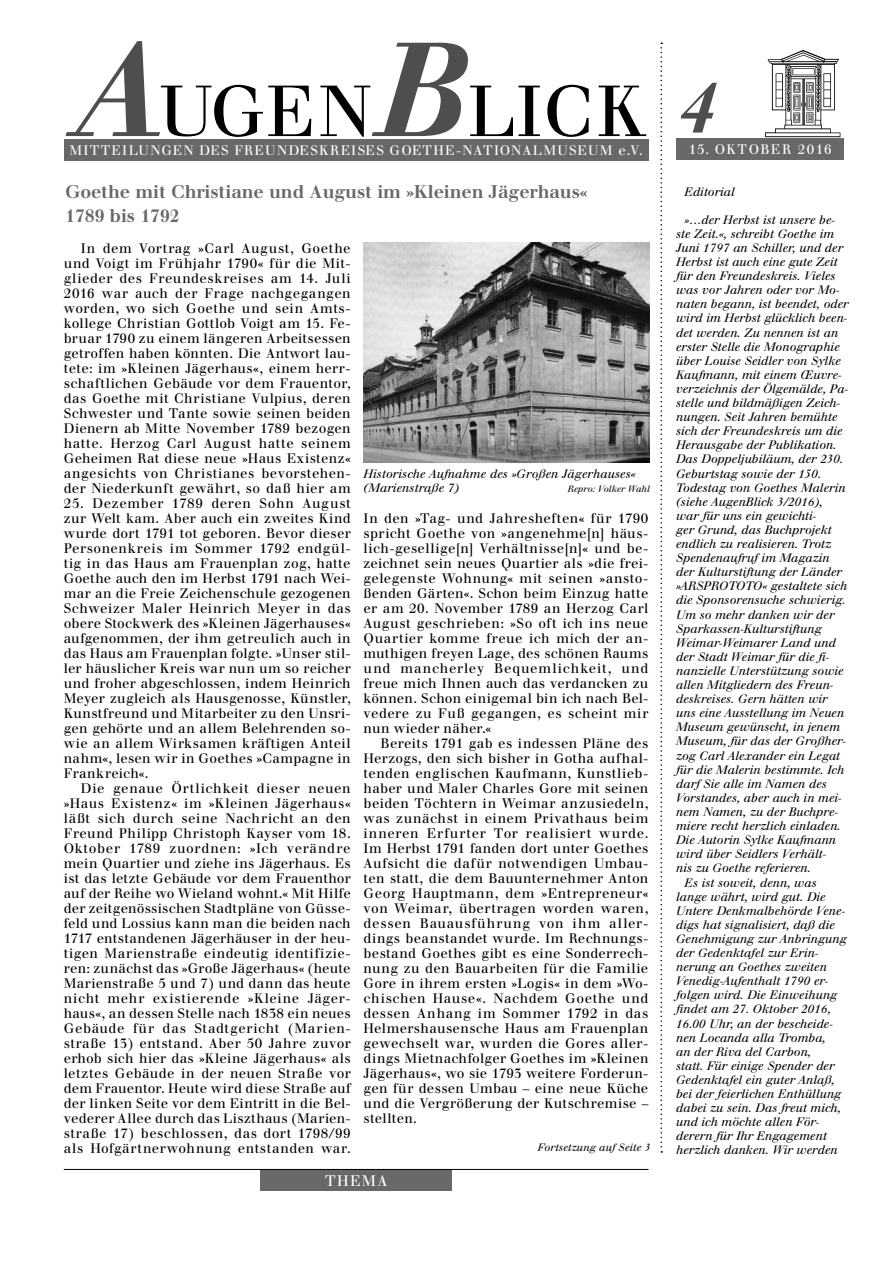
<style>
.page{position:relative;width:893px;height:1263px;background:#fff}
.page>*{position:absolute;margin:0;border:0;box-sizing:border-box;transform-origin:0 0}
.Standard{font:70.5px "Walbaum";letter-spacing:.015em;color:#000}
.Standard-2{font:italic 700 70.5px "Walbaum";color:#4e4e4d}
.Überschriften_OHNE_E{font:700 18px/24px "Walbaum";letter-spacing:-.005em;color:#686867}
.Fußzeile{font:15px "Walbaum";letter-spacing:.09em;color:#fff}
.Standard-3{font:13.5px/15px "Walbaum";letter-spacing:.025em;color:#000;text-align:justify}
.Standard-4{font:13.5px "Walbaum";letter-spacing:.1em;color:#fff}
.Editorial{font:italic 12px/14.1px "Walbaum";letter-spacing:-.005em;color:#000}
.BU{font:italic 12px/14.4px "Walbaum";color:#000}
.BU-2{font:italic 10.5px "Walbaum";color:#000}
.BU-3{font:italic 9px "Walbaum";color:#000}
.s1{font-weight:700;font-style:italic;font-size:130.5px;color:#4e4e4d}
</style>
<div class="page">
<img style="left:364px;top:242px;width:286px;height:221px">
<div style="left:261px;top:1169px;width:191px;height:22px;background:#686867"></div>
<img style="left:757px;top:50px;width:87px;height:89px">
<div style="left:64px;top:139px;width:584px;height:21px;background:#686867"></div>
<svg style="left:660px;top:43px;width:2px;height:1110px"></svg>
<hr style="left:64px;top:1169px;width:584px;height:1px;background:#000">
<div style="left:676px;top:139px;width:168px;height:21px;background:#686867"></div>
<p class="Standard" style="left:77px;top:69px;width:570px"><span class="s1">A</span>UGEN<span class="s1">B</span>LICK</p>
<p class="Standard-2" style="left:679px;top:65px;width:41px">4</p>
<p class="Standard-4" style="left:69px;top:142px;width:575px">MITTEILUNGEN DES FREUNDESKREISES GOETHE-NATIONALMUSEUM e.V.</p>
<p class="Standard-4" style="left:689px;top:141px;width:144px">15. OKTOBER 2016</p>
<p class="Überschriften_OHNE_E" style="left:65px;top:180px;width:524px">Goethe mit Christiane und August im »Kleinen Jägerhaus«<br>1789 bis 1792</p>
<p class="Standard-3" style="left:64px;top:240px;width:289px;text-indent:17px">In dem Vortrag »Carl August, Goethe und Voigt im Frühjahr 1790« für die Mit&shy;glieder des Freundeskreises am 14. Juli 2016 war auch der Frage nachgegangen worden, wo sich Goethe und sein Amts&shy;kollege Christian Gottlob Voigt am 15. Fe&shy;bruar 1790 zu einem längeren Arbeitsessen getroffen haben könnten. Die Antwort lau&shy;tete: im »Kleinen Jägerhaus«, einem herr&shy;schaftlichen Gebäude vor dem Frauentor, das Goethe mit Christiane Vulpius, deren Schwester und Tante sowie seinen beiden Dienern ab Mitte November 1789 bezogen hatte. Herzog Carl August hatte seinem Geheimen Rat diese neue »Haus Existenz« angesichts von Christianes bevorstehen&shy;der Niederkunft gewährt, so daß hier am</p>
<p class="Standard-3" style="left:64px;top:495px;width:289px">25. Dezember 1789 deren Sohn August zur Welt kam. Aber auch ein zweites Kind wurde dort 1791 tot geboren. Bevor dieser Personenkreis im Sommer 1792 endgül&shy;tig in das Haus am Frauenplan zog, hatte Goethe auch den im Herbst 1791 nach Wei&shy;mar an die Freie Zeichenschule gezogenen Schweizer Maler Heinrich Meyer in das obere Stockwerk des »Kleinen Jägerhauses« aufgenommen, der ihm getreulich auch in das Haus am Frauenplan folgte. »Unser stil&shy;ler häuslicher Kreis war nun um so reicher und froher abgeschlossen, indem Heinrich Meyer zugleich als Hausgenosse, Künstler, Kunstfreund und Mitarbeiter zu den Unsri&shy;gen gehörte und an allem Belehrenden so&shy;wie an allem Wirksamen kräftigen Anteil nahm«, lesen wir in Goethes »Campagne in Frankreich«.</p>
<p class="Standard-3" style="left:64px;top:780px;width:289px;text-indent:17px">Die genaue Örtlichkeit dieser neuen »Haus Existenz« im »Kleinen Jägerhaus« läßt sich durch seine Nachricht an den Freund Philipp Christoph Kayser vom 18.<br>Oktober 1789 zuordnen: »Ich verändre mein Quartier und ziehe ins Jägerhaus. Es ist das letzte Gebäude vor dem Frauenthor auf der Reihe wo Wieland wohnt.« Mit Hilfe der zeitgenössischen Stadtpläne von Güsse&shy;feld und Lossius kann man die beiden nach 1717 entstandenen Jägerhäuser in der heu&shy;tigen Marienstraße eindeutig identifizie&shy;ren: zunächst das »Große Jägerhaus« (heute Marienstraße 5 und 7) und dann das heute nicht mehr existierende »Kleine Jäger&shy;haus«, an dessen Stelle nach 1838 ein neues Gebäude für das Stadtgericht (Marien&shy;straße 13) entstand. Aber 50 Jahre zuvor erhob sich hier das »Kleine Jägerhaus« als letztes Gebäude in der neuen Straße vor dem Frauentor. Heute wird diese Straße auf der linken Seite vor dem Eintritt in die Bel&shy;vederer Allee durch das Liszthaus (Marien&shy;straße 17) beschlossen, das dort 1798/99 als Hofgärtnerwohnung entstanden war.</p>
<p class="BU" style="left:364px;top:466px;width:274px">Historische Aufnahme des »Großen Jägerhauses« (Marienstraße 7)</p>
<p class="BU-3" style="left:568px;top:483px;width:84px">Repro: Volker Wahl</p>
<p class="Standard-3" style="left:364px;top:510px;width:286px">In den »Tag- und Jahresheften« für 1790 spricht Goethe von »angenehme[n] häus&shy;lich-gesellige[n] Verhältnisse[n]« und be&shy;zeichnet sein neues Quartier als »die frei&shy;gelegenste Wohnung« mit seinen »ansto&shy;ßenden Gärten«. Schon beim Einzug hatte er am 20. November 1789 an Herzog Carl August geschrieben: »So oft ich ins neue Quartier komme freue ich mich der an&shy;muthigen freyen Lage, des schönen Raums und mancherley Bequemlichkeit, und freue mich Ihnen auch das verdancken zu können. Schon einigemal bin ich nach Bel&shy;vedere zu Fuß gegangen, es scheint mir nun wieder näher.«</p>
<p class="Standard-3" style="left:364px;top:735px;width:286px;text-indent:17px">Bereits 1791 gab es indessen Pläne des Herzogs, den sich bisher in Gotha aufhal&shy;tenden englischen Kaufmann, Kunstlieb&shy;haber und Maler Charles Gore mit seinen beiden Töchtern in Weimar anzusiedeln, was zunächst in einem Privathaus beim inneren Erfurter Tor realisiert wurde.<br>Im Herbst 1791 fanden dort unter Goethes Aufsicht die dafür notwendigen Umbau&shy;ten statt, die dem Bauunternehmer Anton Georg Hauptmann, dem »Entrepreneur« von Weimar, übertragen worden waren, dessen Bauausführung von ihm aller&shy;dings beanstandet wurde. Im Rechnungs&shy;bestand Goethes gibt es eine Sonderrech&shy;nung zu den Bauarbeiten für die Familie Gore in ihrem ersten »Logis« in dem »Wo&shy;chischen Hause«. Nachdem Goethe und dessen Anhang im Sommer 1792 in das Helmershausensche Haus am Frauenplan gewechselt war, wurden die Gores aller&shy;dings Mietnachfolger Goethes im »Kleinen Jägerhaus«, wo sie 1793 weitere Forderun&shy;gen für dessen Umbau – eine neue Küche und die Vergrößerung der Kutschremise – stellten.</p>
<p class="BU-2" style="left:538px;top:1141px;width:114px">Fortsetzung auf Seite 3</p>
<p class="Fußzeile" style="left:325px;top:1172px;width:64px">THEMA</p>
<p class="Editorial" style="left:685px;top:184px;width:52px">Editorial</p>
<p class="Editorial" style="left:676px;top:212px;width:174px;text-indent:9px">»…der Herbst ist unsere be&shy;ste Zeit.«, schreibt Goethe im<br>Juni 1797 an Schiller, und der<br>Herbst ist auch eine gute Zeit für den Freundeskreis. Vieles was vor Jahren oder vor Mo&shy;naten begann, ist beendet, oder wird im Herbst glücklich been&shy;det werden. Zu nennen ist an erster Stelle die Monographie über Louise Seidler von Sylke<br>Kaufmann, mit einem Œuvre&shy;verzeichnis der Ölgemälde, Pa&shy;stelle und bildmäßigen Zeich&shy;nungen. Seit Jahren bemühte sich der Freundeskreis um die<br>Herausgabe der Publikation.<br>Das Doppeljubiläum, der 230.<br>Geburtstag sowie der 150.<br>Todestag von Goethes Malerin (siehe AugenBlick 3/2016), war für uns ein gewichti-<br>ger Grund, das Buchprojekt endlich zu realisieren. Trotz<br>Spendenaufruf im Magazin der Kulturstiftung der Länder »ARSPROTOTO« gestaltete sich die Sponsorensuche schwierig.<br>Um so mehr danken wir der<br>Sparkassen-Kulturstiftung<br>Weimar-Weimarer Land und der Stadt Weimar für die fi&shy;nanzielle Unterstützung sowie allen Mitgliedern des Freun&shy;deskreises. Gern hätten wir uns eine Ausstellung im Neuen<br>Museum gewünscht, in jenem<br>Museum, für das der Großher&shy;zog Carl Alexander ein Legat für die Malerin bestimmte. Ich darf Sie alle im Namen des<br>Vorstandes, aber auch in mei&shy;nem Namen, zu der Buchpre&shy;miere recht herzlich einladen.<br>Die Autorin Sylke Kaufmann wird über Seidlers Verhält-<br>nis zu Goethe referieren.</p>
<p class="Editorial" style="left:676px;top:875px;width:172px;text-indent:9px">Es ist soweit, denn, was lange währt, wird gut. Die<br>Untere Denkmalbehörde Vene&shy;digs hat signalisiert, daß die<br>Genehmigung zur Anbringung der Gedenktafel zur Erin&shy;nerung an Goethes zweiten<br>Venedig-Aufenthalt 1790 er&shy;folgen wird. Die Einweihung findet am 27. Oktober 2016,<br>16.00 Uhr, an der bescheide&shy;nen Locanda alla Tromba,<br>an der Riva del Carbon,<br>statt. Für einige Spender der<br>Gedenktafel ein guter Anlaß, bei der feierlichen Enthüllung dabei zu sein. Das freut mich, und ich möchte allen För&shy;derern für Ihr Engagement herzlich danken. Wir werden</p>
</div>
